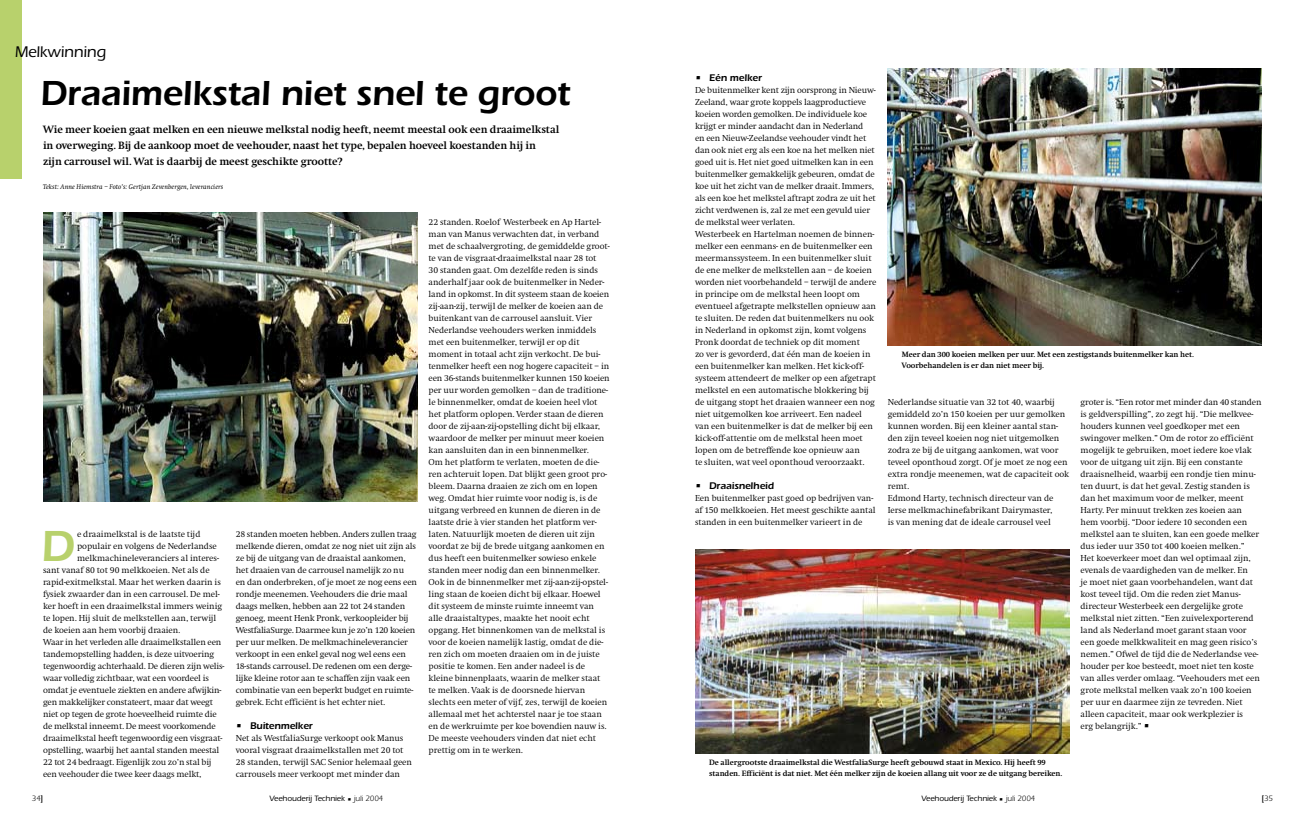
<style>
.page{position:relative;width:1304px;height:837px;background:#fff}
.page>*{position:absolute;margin:0;border:0;box-sizing:border-box;transform-origin:0 0}
.t1{font:600 45px "Itc Eras";color:#b8d16c}
.t2{font:600 36px "Itc Eras";letter-spacing:-.005em;color:#000}
.t3{font:500 16px "Itc Eras";letter-spacing:-.005em;color:#000}
.t4{font:700 11px/16px "Swift";letter-spacing:-.005em;color:#000}
.t5{font:600 10px "Itc Eras";letter-spacing:-.005em;color:#000}
.t6{font:300 9px/12px "Swift";letter-spacing:-.005em;color:#000}
.t7{font:700 8px/10.6px "Swift";letter-spacing:-.005em;color:#000}
.t8{font:500 8px "Itc Eras";letter-spacing:-.005em;color:#000}
.t9{font:8px "Itc Eras";color:#000}
.t10{font:italic 7px "Swift";letter-spacing:.01em;color:#000}
.s1{font-family:"Swift";font-weight:800}
.s2{font-weight:400}
.s3{font-family:"Itc Eras";font-weight:600;font-size:10px}
</style>
<div class="page">
<img style="left:695px;top:68px;width:567px;height:686px">
<img style="left:0;top:0;width:418px;height:502px">
<h3 class="t3" style="left:15px;top:42px;width:93px">Melkwinning</h3>
<h2 class="t2" style="left:40px;top:72px;width:532px">Draaimelkstal niet snel te groot</h2>
<p class="t4" style="left:43px;top:122px;width:518px">Wie meer koeien gaat melken en een nieuwe melkstal nodig heeft, neemt meestal ook een draaimelkstal in overweging. Bij de aankoop moet de veehouder, naast het type, bepalen hoeveel koestanden hij in<br>zijn carrousel wil. Wat is daarbij de meest geschikte grootte?</p>
<p class="t10" style="left:43px;top:183px;width:182px">Tekst: Anne Hiemstra – Foto’s: Gertjan Zevenbergen, leveranciers</p>
<p class="t6" style="left:77px;top:528px;width:125px">e draaimelkstal is de laatste tijd</p>
<p class="t6" style="left:77px;top:540px;width:141px">populair en volgens de Nederlandse</p>
<p class="t6" style="left:77px;top:552px;width:143px">melkmachineleveranciers al interes-</p>
<p class="t6" style="left:43px;top:564px;width:168px">sant vanaf 80 tot 90 melkkoeien. Net als de</p>
<p class="t6" style="left:43px;top:576px;width:179px">rapid-exitmelkstal. Maar het werken daarin is</p>
<p class="t6" style="left:43px;top:588px;width:178px">fysiek zwaarder dan in een carrousel. De mel-</p>
<p class="t6" style="left:43px;top:600px;width:181px">ker hoeft in een draaimelkstal immers weinig</p>
<p class="t6" style="left:43px;top:612px;width:175px">te lopen. Hij sluit de melkstellen aan, terwijl</p>
<p class="t6" style="left:43px;top:624px;width:139px">de koeien aan hem voorbij draaien.</p>
<p class="t6" style="left:43px;top:636px;width:180px">Waar in het verleden alle draaimelkstallen een</p>
<p class="t6" style="left:43px;top:648px;width:173px">tandemopstelling hadden, is deze uitvoering</p>
<p class="t6" style="left:43px;top:660px;width:183px">tegenwoordig achterhaald. De dieren zijn welis-</p>
<p class="t6" style="left:43px;top:672px;width:168px">waar volledig zichtbaar, wat een voordeel is</p>
<p class="t6" style="left:43px;top:684px;width:180px">omdat je eventuele ziekten en andere afwijkin-</p>
<p class="t6" style="left:43px;top:696px;width:172px">gen makkelijker constateert, maar dat weegt</p>
<p class="t6" style="left:43px;top:708px;width:175px">niet op tegen de grote hoeveelheid ruimte die</p>
<p class="t6" style="left:43px;top:720px;width:174px">de melkstal inneemt. De meest voorkomende</p>
<p class="t6" style="left:43px;top:732px;width:181px">draaimelkstal heeft tegenwoordig een visgraat-</p>
<p class="t6" style="left:43px;top:744px;width:178px">opstelling, waarbij het aantal standen meestal</p>
<p class="t6" style="left:43px;top:756px;width:170px">22 tot 24 bedraagt. Eigenlijk zou zo’n stal bij</p>
<p class="t6" style="left:43px;top:768px;width:160px">een veehouder die twee keer daags melkt,</p>
<h1 class="t1" style="left:41px;top:520px;width:35px">D</h1>
<p class="t6" style="left:236px;top:528px;width:183px">28 standen moeten hebben. Anders zullen traag melkende dieren, omdat ze nog niet uit zijn als ze bij de uitgang van de draaistal aankomen, het draaien van de carrousel namelijk zo nu<br>en dan onderbreken, of je moet ze nog eens een rondje meenemen. Veehouders die drie maal daags melken, hebben aan 22 tot 24 standen genoeg, meent Henk Pronk, verkoopleider bij WestfaliaSurge. Daarmee kun je zo’n 120 koeien per uur melken. De melkmachineleverancier verkoopt in een enkel geval nog wel eens een 18-stands carrousel. De redenen om een derge&shy;lijke kleine rotor aan te schaffen zijn vaak een combinatie van een beperkt budget en ruimte&shy;gebrek. Echt efficiënt is het echter niet.</p>
<p class="t5" style="left:236px;top:720px;width:78px">• Buitenmelker</p>
<p class="t6" style="left:236px;top:732px;width:178px">Net als WestfaliaSurge verkoopt ook Manus vooral visgraat draaimelkstallen met 20 tot 28 standen, terwijl SAC Senior helemaal geen carrousels meer verkoopt met minder dan</p>
<p class="t9" style="left:32px;top:794px;width:13px">34<span class="s1">]</span></p>
<p class="t8" style="left:270px;top:794px;width:115px">Veehouderij Techniek • <span class="s2">juli 2004</span></p>
<p class="t6" style="left:429px;top:216px;width:183px">22 standen. Roelof Westerbeek en Ap Hartel&shy;man van Manus verwachten dat, in verband met de schaalvergroting, de gemiddelde groot&shy;te van de visgraat-draaimelkstal naar 28 tot<br>30 standen gaat. Om dezelfde reden is sinds anderhalf jaar ook de buitenmelker in Neder&shy;land in opkomst. In dit systeem staan de koeien zij-aan-zij, terwijl de melker de koeien aan de buitenkant van de carrousel aansluit. Vier Nederlandse veehouders werken inmiddels met een buitenmelker, terwijl er op dit moment in totaal acht zijn verkocht. De bui&shy;tenmelker heeft een nog hogere capaciteit – in een 36-stands buitenmelker kunnen 150 koeien per uur worden gemolken – dan de traditione&shy;le binnenmelker, omdat de koeien heel vlot het platform oplopen. Verder staan de dieren door de zij-aan-zij-opstelling dicht bij elkaar, waardoor de melker per minuut meer koeien kan aansluiten dan in een binnenmelker.<br>Om het platform te verlaten, moeten de die&shy;ren achteruit lopen. Dat blijkt geen groot pro&shy;bleem. Daarna draaien ze zich om en lopen weg. Omdat hier ruimte voor nodig is, is de uitgang verbreed en kunnen de dieren in de laatste drie à vier standen het platform ver&shy;laten. Natuurlijk moeten de dieren uit zijn voordat ze bij de brede uitgang aankomen en dus heeft een buitenmelker sowieso enkele standen meer nodig dan een binnenmelker.<br>Ook in de binnenmelker met zij-aan-zij-opstel&shy;ling staan de koeien dicht bij elkaar. Hoewel dit systeem de minste ruimte inneemt van alle draaistaltypes, maakte het nooit echt opgang. Het binnenkomen van de melkstal is voor de koeien namelijk lastig, omdat de die&shy;ren zich om moeten draaien om in de juiste positie te komen. Een ander nadeel is de kleine binnenplaats, waarin de melker staat te melken. Vaak is de doorsnede hiervan slechts een meter of vijf, zes, terwijl de koeien allemaal met het achterstel naar je toe staan en de werkruimte per koe bovendien nauw is.<br>De meeste veehouders vinden dat niet echt prettig om in te werken.</p>
<p class="t5" style="left:695px;top:72px;width:68px">• Eén melker</p>
<p class="t6" style="left:695px;top:84px;width:183px">De buitenmelker kent zijn oorsprong in Nieuw-Zeeland, waar grote koppels laagproductieve koeien worden gemolken. De individuele koe krijgt er minder aandacht dan in Nederland<br>en een Nieuw-Zeelandse veehouder vindt het dan ook niet erg als een koe na het melken niet goed uit is. Het niet goed uitmelken kan in een buitenmelker gemakkelijk gebeuren, omdat de koe uit het zicht van de melker draait. Immers, als een koe het melkstel aftrapt zodra ze uit het zicht verdwenen is, zal ze met een gevuld uier de melkstal weer verlaten.<br>Westerbeek en Hartelman noemen de binnen&shy;melker een eenmans- en de buitenmelker een meermanssysteem. In een buitenmelker sluit de ene melker de melkstellen aan – de koeien worden niet voorbehandeld – terwijl de andere in principe om de melkstal heen loopt om eventueel afgetrapte melkstellen opnieuw aan te sluiten. De reden dat buitenmelkers nu ook in Nederland in opkomst zijn, komt volgens Pronk doordat de techniek op dit moment<br>zo ver is gevorderd, dat één man de koeien in een buitenmelker kan melken. Het kick-off&shy;systeem attendeert de melker op een afgetrapt melkstel en een automatische blokkering bij de uitgang stopt het draaien wanneer een nog niet uitgemolken koe arriveert. Een nadeel van een buitenmelker is dat de melker bij een kick-off-attentie om de melkstal heen moet lopen om de betreffende koe opnieuw aan<br>te sluiten, wat veel oponthoud veroorzaakt.</p>
<p class="t5" style="left:695px;top:480px;width:81px">• Draaisnelheid</p>
<p class="t6" style="left:695px;top:492px;width:182px">Een buitenmelker past goed op bedrijven van&shy;af 150 melkkoeien. Het meest geschikte aantal standen in een buitenmelker varieert in de</p>
<p class="t7" style="left:902px;top:349px;width:294px">Meer dan 300 koeien melken per uur. Met een zestigstands buitenmelker kan het.<br>Voorbehandelen is er dan niet meer bij.</p>
<p class="t6" style="left:888px;top:396px;width:183px">Nederlandse situatie van 32 tot 40, waarbij gemiddeld zo’n 150 koeien per uur gemolken kunnen worden. Bij een kleiner aantal stan&shy;den zijn teveel koeien nog niet uitgemolken zodra ze bij de uitgang aankomen, wat voor teveel oponthoud zorgt. Of je moet ze nog een extra rondje meenemen, wat de capaciteit ook remt.<br>Edmond Harty, technisch directeur van de Ierse melkmachinefabrikant Dairymaster,<br>is van mening dat de ideale carrousel veel</p>
<p class="t6" style="left:1081px;top:396px;width:182px">groter is. “Een rotor met minder dan 40 standen is geldverspilling”, zo zegt hij. “Die melkvee&shy;houders kunnen veel goedkoper met een swingover melken.” Om de rotor zo efficiënt mogelijk te gebruiken, moet iedere koe vlak voor de uitgang uit zijn. Bij een constante draaisnelheid, waarbij een rondje tien minu&shy;ten duurt, is dat het geval. Zestig standen is dan het maximum voor de melker, meent Harty. Per minuut trekken zes koeien aan hem voorbij. “Door iedere 10 seconden een melkstel aan te sluiten, kan een goede melker dus ieder uur 350 tot 400 koeien melken.”<br>Het koeverkeer moet dan wel optimaal zijn, evenals de vaardigheden van de melker. En<br>je moet niet gaan voorbehandelen, want dat kost teveel tijd. Om die reden ziet Manus&shy;directeur Westerbeek een dergelijke grote melkstal niet zitten. “Een zuivelexporterend land als Nederland moet garant staan voor een goede melkkwaliteit en mag geen risico’s nemen.” Ofwel de tijd die de Nederlandse vee&shy;houder per koe besteedt, moet niet ten koste van alles verder omlaag. “Veehouders met een grote melkstal melken vaak zo’n 100 koeien per uur en daarmee zijn ze tevreden. Niet alleen capaciteit, maar ook werkplezier is<br>erg belangrijk.” <span class="s3">•</span></p>
<p class="t7" style="left:709px;top:757px;width:355px">De allergrootste draaimelkstal die WestfaliaSurge heeft gebouwd staat in Mexico. Hij heeft 99 standen. Efficiënt is dat niet. Met één melker zijn de koeien allang uit voor ze de uitgang bereiken.</p>
<p class="t8" style="left:922px;top:794px;width:115px">Veehouderij Techniek • <span class="s2">juli 2004</span></p>
<p class="t9" style="left:1262px;top:794px;width:13px"><span class="s1">[</span>35</p>
</div>
